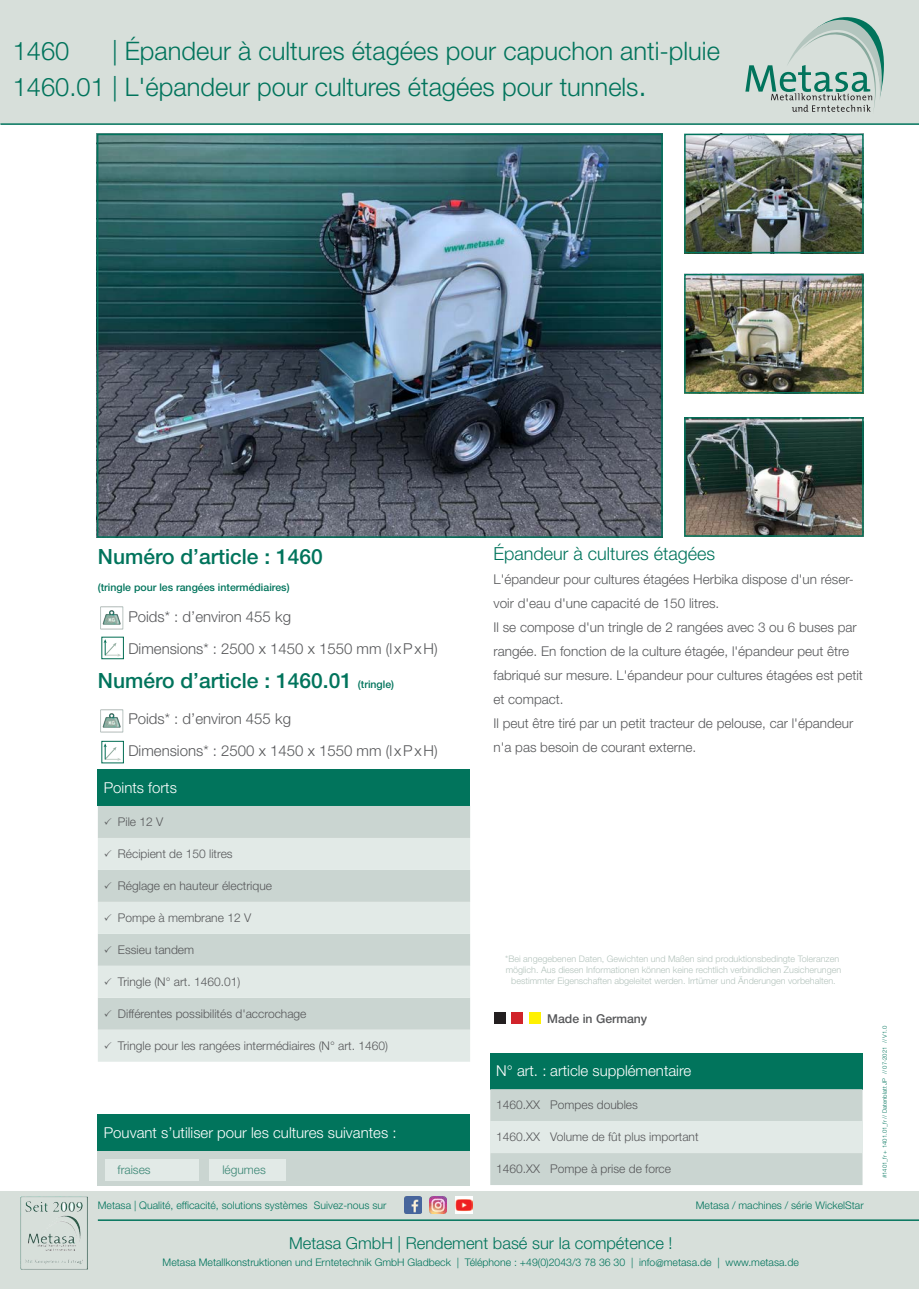
<style>
.page{position:relative;width:919px;height:1289px;background:#fff}
.page>*{position:absolute;margin:0;border:0;box-sizing:border-box;transform-origin:0 0}
.t1{font:300 25.5px/36px "Helvetica Neue LT Std";color:#01745c}
.t2{font:500 21px "Helvetica Neue LT Std";color:#01745c}
.t3{font:300 18px "Helvetica Neue LT Std";color:#01745c}
.t4{font:300 16.5px "Helvetica Neue LT Std";color:#01745c}
.t5{font:300 15px/31.5px "Helvetica Neue LT Std";color:#57585a}
.t6{font:300 15px "Helvetica Neue LT Std";color:#fff}
.t7{font:300 13.5px/24px "Helvetica Neue LT Std";color:#57585a}
.t8{font:500 12.3px "Helvetica Neue LT Std";color:#57585a}
.t9{font:300 12px "Helvetica Neue LT Std";color:#57585a}
.t10{font:300 12px "Helvetica Neue LT Std";color:#3a8674}
.t11{font:300 10.5px "Helvetica Neue LT Std";color:#01745c}
.t12{font:500 10.5px "Helvetica Neue LT Std";color:#01745c}
.t13{font:300 9px/10.8px "Helvetica Neue LT Std";color:#b3c3bc;text-align:center}
.t14{font:300 6px "Helvetica Neue LT Std";color:#01745c}
.s1{font-size:30px}
.s2{font-size:10.5px}
</style>
<div class="page">
<div style="left:0;top:1191px;width:918px;height:97px;background:#d7dfda"></div>
<div style="left:0;top:0;width:918px;height:123px;background:#d7dfda"></div>
<hr style="left:0;top:123px;width:918px;height:2px;background:#01745c">
<hr style="left:98px;top:1219px;width:820px;height:1px;background:#01745c">
<img style="left:404px;top:1196px;width:17px;height:17px">
<img style="left:429px;top:1196px;width:17px;height:17px">
<img style="left:455px;top:1196px;width:17px;height:17px">
<svg style="left:745px;top:17px;width:139px;height:95px"></svg>
<img style="left:21px;top:1196px;width:66px;height:73px">
<div style="left:493px;top:1012px;width:12px;height:12px;background:#231f20"></div>
<div style="left:511px;top:1012px;width:12px;height:12px;background:#d1232a"></div>
<div style="left:529px;top:1012px;width:12px;height:12px;background:#fff101"></div>
<div style="left:98px;top:769px;width:372px;height:37px;background:#01745c"></div>
<div style="left:98px;top:806px;width:372px;height:32px;background:#cad5d1"></div>
<svg style="left:98px;top:838px;width:372px;height:223px;fill:#e2eae7"></svg>
<div style="left:98px;top:1114px;width:372px;height:36px;background:#01745c"></div>
<div style="left:98px;top:1150px;width:372px;height:34px;background:#cad5d1"></div>
<div style="left:105px;top:1159px;width:93px;height:21px;background:#e2eae7"></div>
<div style="left:209px;top:1159px;width:77px;height:21px;background:#e2eae7"></div>
<div style="left:490px;top:1052px;width:372px;height:37px;background:#01745c"></div>
<div style="left:490px;top:1089px;width:372px;height:95px;background:#cad5d1"></div>
<div style="left:490px;top:1121px;width:372px;height:32px;background:#e2eae7"></div>
<img style="left:100px;top:606px;width:24px;height:24px">
<svg style="left:104px;top:639px;width:17px;height:17px"></svg>
<img style="left:100px;top:709px;width:24px;height:24px">
<svg style="left:104px;top:743px;width:17px;height:17px"></svg>
<img style="left:100px;top:137px;width:559px;height:398px">
<div style="left:97px;top:134px;width:565px;height:404px;border:2px solid #01745c"></div>
<img style="left:687px;top:420px;width:173px;height:114px">
<div style="left:684px;top:417px;width:179px;height:120px;border:2px solid #01745c"></div>
<img style="left:687px;top:277px;width:173px;height:113px">
<div style="left:684px;top:274px;width:179px;height:119px;border:2px solid #01745c"></div>
<img style="left:687px;top:137px;width:173px;height:113px">
<div style="left:684px;top:134px;width:179px;height:119px;border:2px solid #01745c"></div>
<svg style="left:105px;top:818px;width:6px;height:6px"></svg>
<svg style="left:105px;top:850px;width:6px;height:6px"></svg>
<svg style="left:105px;top:882px;width:6px;height:6px"></svg>
<svg style="left:105px;top:914px;width:6px;height:6px"></svg>
<svg style="left:105px;top:945px;width:6px;height:7px"></svg>
<svg style="left:105px;top:977px;width:6px;height:7px"></svg>
<svg style="left:105px;top:1009px;width:6px;height:7px"></svg>
<svg style="left:105px;top:1041px;width:6px;height:7px"></svg>
<h1 class="t1" style="left:13px;top:32px;width:708px;text-indent:99px">| Épandeur à cultures étagées pour capuchon anti-pluie<br>1460.01 | L'épandeur pour cultures étagées pour tunnels<span class="s1">.</span></h1>
<h1 class="t1" style="left:13px;top:32px;width:58px">1460</h1>
<h2 class="t2" style="left:98px;top:543px;width:226px">Numéro d’article : 1460</h2>
<p class="t12" style="left:98px;top:580px;width:193px">(tringle pour les rangées intermédiaires)</p>
<p class="t5" style="left:128px;top:600px;width:311px">Poids* : d’environ 455 kg<br>Dimensions* : 2500 x 1450 x 1550 mm (l xPxH)</p>
<h2 class="t2" style="left:98px;top:668px;width:298px">Numéro d’article : 1460.01 <span class="s2">(tringle)</span></h2>
<p class="t5" style="left:128px;top:702px;width:311px">Poids* : d’environ 455 kg<br>Dimensions* : 2500 x 1450 x 1550 mm (l xPxH)</p>
<p class="t6" style="left:104px;top:778px;width:75px">Points forts</p>
<p class="t9" style="left:118px;top:814px;width:47px">Pile 12 V</p>
<p class="t9" style="left:118px;top:846px;width:116px">Récipient de 150 litres</p>
<p class="t9" style="left:118px;top:878px;width:156px">Réglage en hauteur électrique</p>
<p class="t9" style="left:118px;top:910px;width:135px">Pompe à membrane 12 V</p>
<p class="t9" style="left:118px;top:942px;width:78px">Essieu tandem</p>
<p class="t9" style="left:118px;top:974px;width:124px">Tringle (N° art. 1460.01)</p>
<p class="t9" style="left:118px;top:1006px;width:190px">Différentes possibilités d'accrochage</p>
<p class="t9" style="left:118px;top:1038px;width:272px">Tringle pour les rangées intermédiaires (N° art. 1460)</p>
<p class="t6" style="left:104px;top:1123px;width:294px">Pouvant s’utiliser pour les cultures suivantes :</p>
<p class="t10" style="left:118px;top:1162px;width:35px">fraises</p>
<p class="t10" style="left:222px;top:1162px;width:45px">légumes</p>
<p class="t11" style="left:98px;top:1198px;width:290px">Metasa | Qualité, efficacité, solutions systèmes Suivez-nous sur</p>
<h3 class="t3" style="left:493px;top:542px;width:223px">Épandeur à cultures étagées</h3>
<p class="t7" style="left:493px;top:566px;width:371px">L'épandeur pour cultures étagées Herbika dispose d'un réser&shy;voir d'eau d'une capacité de 150 litres.<br>Il se compose d'un tringle de 2 rangées avec 3 ou 6 buses par rangée. En fonction de la culture étagée, l'épandeur peut être fabriqué sur mesure. L'épandeur pour cultures étagées est petit et compact.<br>Il peut être tiré par un petit tracteur de pelouse, car l'épandeur n'a pas besoin de courant externe.</p>
<p class="t13" style="left:505px;top:953px;width:337px">*Bei angegebenen Daten, Gewichten und Maßen sind produktionsbedingte Toleranzen möglich. Aus diesen Informationen können keine rechtlich verbindlichen Zusicherungen bestimmter Eigenschaften abgeleitet werden. Irrtümer und Änderungen vorbehalten.</p>
<p class="t8" style="left:547px;top:1011px;width:101px">Made in Germany</p>
<p class="t6" style="left:496px;top:1061px;width:196px">N° art. : article supplémentaire</p>
<p class="t9" style="left:496px;top:1097px;width:143px">1460.XX Pompes doubles</p>
<p class="t9" style="left:496px;top:1129px;width:204px">1460.XX Volume de fût plus important</p>
<p class="t9" style="left:496px;top:1161px;width:176px">1460.XX Pompe à prise de force</p>
<p class="t11" style="left:695px;top:1198px;width:169px">Metasa / machines / série WickelStar</p>
<p class="t4" style="left:289px;top:1233px;width:385px">Metasa GmbH | Rendement basé sur la compétence !</p>
<p class="t11" style="left:162px;top:1255px;width:637px">Metasa Metallkonstruktionen und Erntetechnik GmbH Gladbeck | Téléphone : +49(0)2043/3 78 36 30 | info@metasa.de | www.metasa.de</p>
<p class="t14" style="left:881px;top:1178px;width:154px;rotate:-90deg">#1401_fr + 1401.01_fr // Datenblatt JP // 07-2021 // V1.0</p>
</div>
